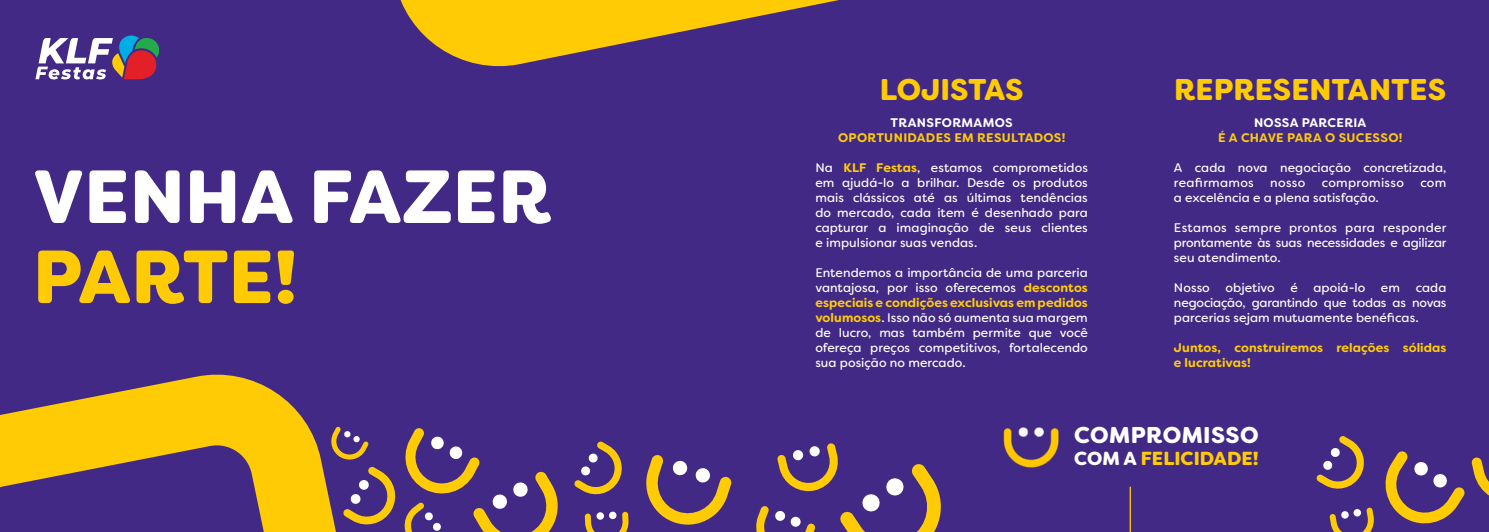
<style>
.page{position:relative;width:1489px;height:532px;background:#fff}
.page>*{position:absolute;margin:0;border:0;box-sizing:border-box;transform-origin:0 0}
.t1{font:900 75px "Filson Soft";color:#fff}
.t2{font:900 75px "Filson Soft";letter-spacing:-.015em;color:#ffcb05}
.t3{font:900 30px "Filson Soft";color:#ffcb05}
.t4{font:900 22.88px "Filson Soft";letter-spacing:.02em;color:#fff}
.t5{font:900 18.88px "Filson Soft";color:#ffcb05}
.t6{font:12.5px/15px "Filson Soft";color:#fff;text-align:justify}
.t7{font:700 12.5px/15px "Filson Soft";letter-spacing:.01em;color:#ffcb05}
.t8{font:700 12.5px "Filson Soft";letter-spacing:.025em;color:#fff}
.t9{font:12.5px "Filson Soft";letter-spacing:.025em;color:#fff}
.s1{font-weight:700;color:#ffcb05}
.s2{color:#fff}
</style>
<div class="page">
<div style="left:0;top:0;width:1488px;height:531px;background:#412985"></div>
<img style="left:1002px;top:419px;width:58px;height:53px">
<hr style="left:1129px;top:486px;width:1px;height:45px;background:#ffcb05">
<svg style="left:0;top:0;width:984px;height:95px;background:#64476d"></svg>
<svg style="left:1315px;top:435px;width:173px;height:96px;background:#654973"></svg>
<svg style="left:646px;top:454px;width:86px;height:75px;background:#7b5d69"></svg>
<svg style="left:752px;top:443px;width:195px;height:88px;background:#634879"></svg>
<svg style="left:35px;top:35px;width:125px;height:44px"></svg>
<svg style="left:0;top:320px;width:646px;height:211px;background:#705165"></svg>
<svg style="left:329px;top:426px;width:234px;height:105px;background:#644975"></svg>
<h1 class="t1" style="left:33px;top:148px;width:520px">VENHA FAZER</h1>
<h1 class="t2" style="left:33px;top:228px;width:266px">PARTE!</h1>
<h2 class="t3" style="left:879px;top:70px;width:145px">LOJISTAS</h2>
<h2 class="t3" style="left:1174px;top:70px;width:273px">REPRESENTANTES</h2>
<p class="t8" style="left:890px;top:114px;width:123px">TRANSFORMAMOS</p>
<p class="t7" style="left:838px;top:130px;width:229px">OPORTUNIDADES EM RESULTADOS!</p>
<p class="t6" style="left:815px;top:160px;width:274px">Na <span class="s1">KLF Festas</span>, estamos comprometidos em ajudá-lo a brilhar. Desde os produtos mais clássicos até as últimas tendências do mercado, cada item é desenhado para capturar a imaginação de seus clientes e impulsionar suas vendas.</p>
<p class="t6" style="left:815px;top:265px;width:274px">Entendemos a importância de uma parceria vantajosa, por isso oferecemos <span class="s1">descontos especiais e condições exclusivas em pedidos volumosos</span>. Isso não só aumenta sua margem de lucro, mas também permite que você ofereça preços competitivos, fortalecendo sua posição no mercado.</p>
<p class="t8" style="left:1253px;top:114px;width:114px">NOSSA PARCERIA</p>
<p class="t7" style="left:1217px;top:130px;width:186px">É A CHAVE PARA O SUCESSO!</p>
<p class="t6" style="left:1173px;top:160px;width:274px">A cada nova negociação concretizada, reafirmamos</p>
<p class="t6" style="left:1270px;top:175px;width:37px">nosso</p>
<p class="t9" style="left:1321px;top:174px;width:84px">compromisso</p>
<p class="t6" style="left:1420px;top:175px;width:28px">com</p>
<p class="t6" style="left:1173px;top:190px;width:206px">a excelência e a plena satisfação.</p>
<p class="t6" style="left:1173px;top:220px;width:274px">Estamos sempre prontos para responder prontamente às suas necessidades e agilizar seu atendimento.</p>
<p class="t6" style="left:1173px;top:280px;width:37px">Nosso</p>
<p class="t6" style="left:1225px;top:280px;width:51px">objetivo</p>
<p class="t6" style="left:1290px;top:280px;width:9px">é</p>
<p class="t6" style="left:1313px;top:280px;width:88px">apoiá-lo em</p>
<p class="t6" style="left:1173px;top:280px;width:274px;text-indent:242px">cada negociação, garantindo que todas as novas parcerias sejam mutuamente benéficas.</p>
<p class="t7" style="left:1173px;top:340px;width:274px">Juntos, construiremos relações sólidas e lucrativas!</p>
<h3 class="t4" style="left:1074px;top:419px;width:186px">COMPROMISSO</h3>
<h3 class="t5" style="left:1074px;top:446px;width:186px"><span class="s2">COM A</span> FELICIDADE!</h3>
</div>
